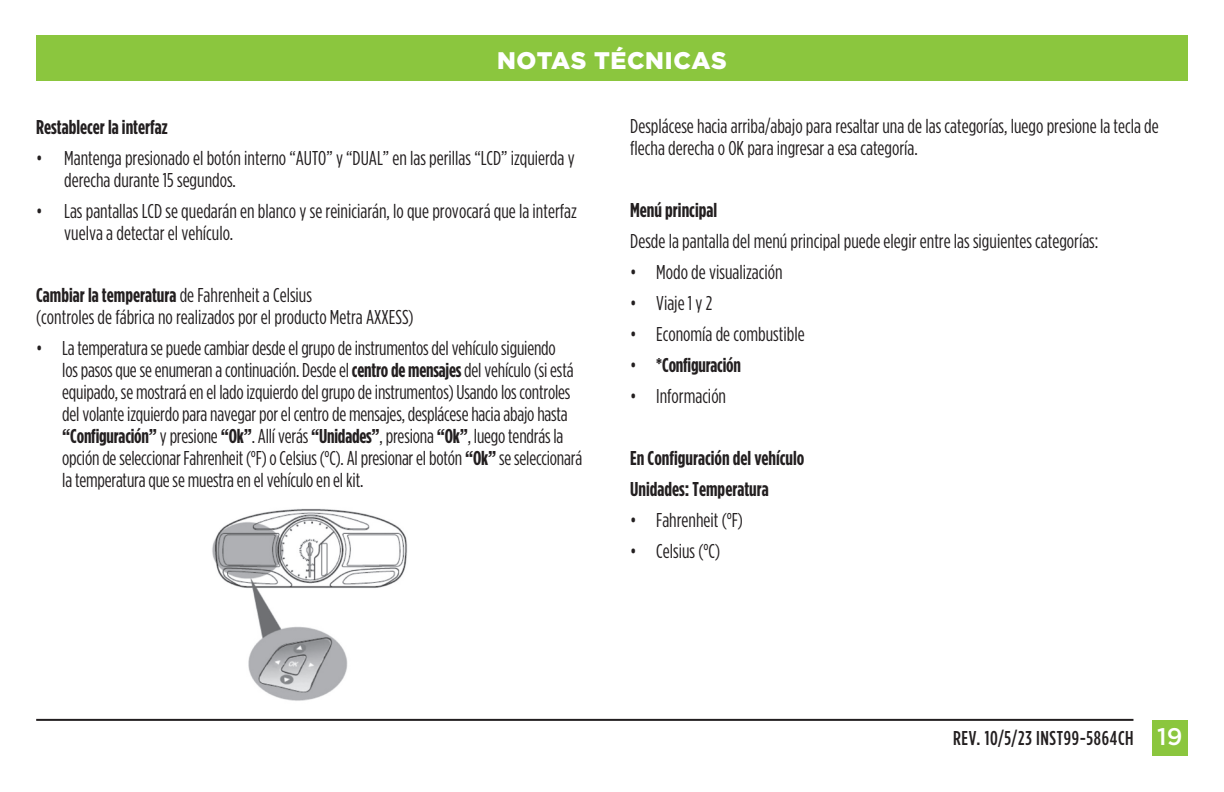
<style>
.page{position:relative;width:1224px;height:792px;background:#fff}
.page>*{position:absolute;margin:0;border:0;box-sizing:border-box;transform-origin:0 0}
.t1{font:900 24px "Gotham";letter-spacing:.025em;color:#fff}
.t2{font:20px/22px "Gotham Condensed";color:#231f20}
.t3{font:700 20px/31px "Gotham Condensed";color:#231f20}
.t4{font:500 20px "Gotham Condensed";letter-spacing:.035em;color:#231f20}
.s1{font-weight:700}
.s2{font-weight:400}
.s3{font-family:"Gotham";font-size:24px;color:#fff}
</style>
<div class="page">
<div style="left:1152px;top:720px;width:36px;height:36px;background:#8bc63e"></div>
<div style="left:36px;top:36px;width:1152px;height:45px;background:#8bc63e"></div>
<hr style="left:36px;top:719px;width:1097px;height:2px;background:#231f20">
<img style="left:212px;top:509px;width:196px;height:192px">
<p class="t1" style="left:497px;top:47px;width:231px">NOTAS TÉCNICAS</p>
<p class="t3" style="left:36px;top:111px;width:133px">Restablecer la interfaz</p>
<p class="t2" style="left:64px;top:147px;width:512px;text-indent:-28px">• Mantenga presionado el botón interno “AUTO” y “DUAL” en las perillas “LCD” izquierda y derecha durante 15 segundos.</p>
<p class="t2" style="left:64px;top:200px;width:514px;text-indent:-28px">• Las pantallas LCD se quedarán en blanco y se reiniciarán, lo que provocará que la interfaz vuelva a detectar el vehículo.</p>
<p class="t2" style="left:36px;top:284px;width:379px"><span class="s1">Cambiar la temperatura</span> de Fahrenheit a Celsius<br>(controles de fábrica no realizados por el producto Metra AXXESS)</p>
<p class="t2" style="left:62px;top:337px;width:521px;text-indent:-26px">• La temperatura se puede cambiar desde el grupo de instrumentos del vehículo siguiendo<br>los pasos que se enumeran a continuación. Desde el <span class="s1">centro de mensajes</span> del vehículo (si está equipado, se mostrará en el lado izquierdo del grupo de instrumentos) Usando los controles del volante izquierdo para navegar por el centro de mensajes, desplácese hacia abajo hasta <span class="s1">“Configuración”</span> y presione <span class="s1">“Ok”</span>. Allí verás <span class="s1">“Unidades”</span>, presiona <span class="s1">“Ok”</span>, luego tendrás la opción de seleccionar Fahrenheit (°F) o Celsius (°C). Al presionar el botón <span class="s1">“Ok”</span> se seleccionará la temperatura que se muestra en el vehículo en el kit.</p>
<p class="t2" style="left:630px;top:114px;width:530px">Desplácese hacia arriba/abajo para resaltar una de las categorías, luego presione la tecla de flecha derecha o OK para ingresar a esa categoría.</p>
<p class="t3" style="left:630px;top:194px;width:88px">Menú principal</p>
<p class="t2" style="left:630px;top:229px;width:470px">Desde la pantalla del menú principal puede elegir entre las siguientes categorías:</p>
<p class="t2" style="left:630px;top:260px;width:154px">• Modo de visualización</p>
<p class="t2" style="left:630px;top:291px;width:84px">• Viaje 1 y 2</p>
<p class="t2" style="left:630px;top:322px;width:176px">• Economía de combustible</p>
<p class="t3" style="left:630px;top:349px;width:112px"><span class="s2">•</span> *Configuración</p>
<p class="t2" style="left:630px;top:384px;width:97px">• Información</p>
<p class="t3" style="left:630px;top:442px;width:176px">En Configuración del vehículo<br>Unidades: Temperatura</p>
<p class="t2" style="left:630px;top:508px;width:114px">• Fahrenheit (°F)</p>
<p class="t2" style="left:630px;top:539px;width:92px">• Celsius (°C)</p>
<p class="t4" style="left:953px;top:726px;width:231px">REV. 10/5/23 INST99-5864CH <span class="s3">19</span></p>
</div>
